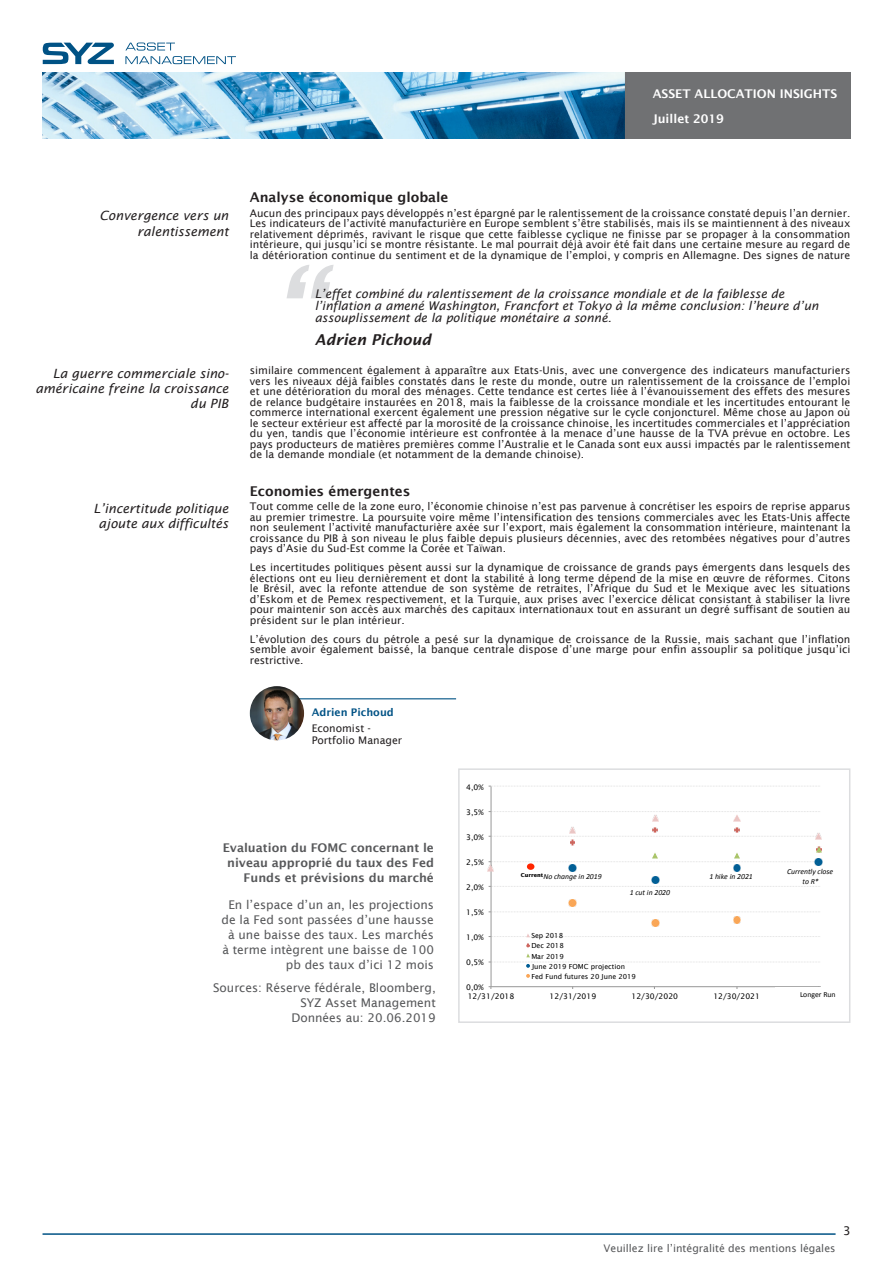
<style>
.page{position:relative;width:893px;height:1263px;background:#fff}
.page>*{position:absolute;margin:0;border:0;box-sizing:border-box;transform-origin:0 0}
.t1{font:italic 600 111.6px "Lucida Sans";color:#dcdddf}
.Citation{font:italic 600 15px "Lucida Sans";color:#231f20}
.texte{font:600 13.5px "Lucida Sans";color:#231f20}
.Section{font:italic 12.75px/15.3px "Lucida Sans";color:#231f20;text-align:right}
.Citation-2{font:italic 12px/12px "Lucida Sans";color:#231f20}
.Titre_graph{font:12px/15px "Lucida Sans";color:#57585a;text-align:right}
.Titre_graph-2{font:600 12px/15px "Lucida Sans";color:#57585a;text-align:right}
.texte_info_graph{font:12px/15px "Lucida Sans";color:#57585a;text-align:right}
.t2{font:600 12px "Lucida Sans";color:#fff}
.t3{font:12px "Lucida Sans";color:#231f20}
.texte-2{font:10.5px/10.5px "Lucida Sans";color:#231f20;text-align:justify}
.t4{font:10.5px "Lucida Sans";color:#57585a}
.Contact{font:10.5px "Lucida Sans";color:#231f20}
.t5{font:600 10.5px "Lucida Sans";color:#005285}
.t6{font:7.65px "Lucida Sans";color:#000}
.t7{font:italic 7.65px/9.3px "Calibri";color:#000;text-align:center}
.t8{font:7.65px "Calibri";color:#000}
.t9{font:6.9px/10.1px "Lucida Sans";color:#000}
</style>
<div class="page">
<img style="left:43px;top:72px;width:808px;height:66px">
<svg style="left:125px;top:43px;width:111px;height:21px"></svg>
<svg style="left:43px;top:43px;width:71px;height:21px"></svg>
<hr style="left:43px;top:1233px;width:793px;height:2px;background:#005285">
<hr style="left:491px;top:786px;width:1px;height:201px;background:#979797">
<svg style="left:489px;top:786px;width:331px;height:1px"></svg>
<hr style="left:491px;top:986px;width:330px;height:1px;background:#979797">
<svg style="left:489px;top:811px;width:331px;height:10px"></svg>
<svg style="left:489px;top:877px;width:331px;height:10px"></svg>
<svg style="left:489px;top:900px;width:331px;height:27px"></svg>
<svg style="left:489px;top:933px;width:331px;height:4px"></svg>
<svg style="left:526px;top:943px;width:4px;height:4px"></svg>
<svg style="left:489px;top:953px;width:328px;height:15px"></svg>
<svg style="left:526px;top:974px;width:4px;height:4px"></svg>
<svg style="left:488px;top:827px;width:335px;height:44px"></svg>
<div style="left:527px;top:863px;width:7px;height:7px;border:2px solid #ff2600;border-radius:50%"></div>
<div style="left:458px;top:768px;width:392px;height:255px;border:2px solid #dcdddf"></div>
<hr style="left:284px;top:698px;width:172px;height:1px;background:#005285">
<img style="left:250px;top:686px;width:54px;height:54px;border-radius:27px">
<p class="t2" style="left:653px;top:87px;width:186px">ASSET ALLOCATION INSIGHTS</p>
<p class="t2" style="left:653px;top:111px;width:72px">Juillet 2019</p>
<p class="Section" style="left:100px;top:208px;width:131px">Convergence vers un ralentissement</p>
<p class="Section" style="left:36px;top:365px;width:195px">La guerre commerciale sino&shy;américaine freine la croissance du PIB</p>
<p class="Section" style="left:93px;top:500px;width:137px;text-align:center">L’incertitude politique ajoute aux difficultés</p>
<p class="texte" style="left:250px;top:189px;width:200px">Analyse économique globale</p>
<p class="texte-2" style="left:250px;top:207px;width:602px">Aucun des principaux pays développés n’est épargné par le ralentissement de la croissance constaté depuis l’an dernier.<br>Les indicateurs de l’activité manufacturière en Europe semblent s’être stabilisés, mais ils se maintiennent à des niveaux relativement déprimés, ravivant le risque que cette faiblesse cyclique ne finisse par se propager à la consommation intérieure, qui jusqu’ici se montre résistante. Le mal pourrait déjà avoir été fait dans une certaine mesure au regard de la détérioration continue du sentiment et de la dynamique de l’emploi, y compris en Allemagne. Des signes de nature</p>
<p class="t1" style="left:271px;top:247px;width:52px">“</p>
<p class="Citation-2" style="left:315px;top:288px;width:505px">L’effet combiné du ralentissement de la croissance mondiale et de la faiblesse de l’inflation a amené Washington, Francfort et Tokyo à la même conclusion: l’heure d’un assouplissement de la politique monétaire a sonné.</p>
<p class="Citation" style="left:315px;top:331px;width:118px">Adrien Pichoud</p>
<p class="texte-2" style="left:250px;top:365px;width:602px">similaire commencent également à apparaître aux Etats-Unis, avec une convergence des indicateurs manufacturiers vers les niveaux déjà faibles constatés dans le reste du monde, outre un ralentissement de la croissance de l’emploi et une détérioration du moral des ménages. Cette tendance est certes liée à l’évanouissement des effets des mesures de relance budgétaire instaurées en 2018, mais la faiblesse de la croissance mondiale et les incertitudes entourant le commerce international exercent également une pression négative sur le cycle conjoncturel. Même chose au Japon où le secteur extérieur est affecté par la morosité de la croissance chinoise, les incertitudes commerciales et l’appréciation du yen, tandis que l’économie intérieure est confrontée à la menace d’une hausse de la TVA prévue en octobre. Les pays producteurs de matières premières comme l’Australie et le Canada sont eux aussi impactés par le ralentissement de la demande mondiale (et notamment de la demande chinoise).</p>
<p class="texte" style="left:250px;top:483px;width:162px">Economies émergentes</p>
<p class="texte-2" style="left:250px;top:501px;width:602px">Tout comme celle de la zone euro, l’économie chinoise n’est pas parvenue à concrétiser les espoirs de reprise apparus au premier trimestre. La poursuite voire même l’intensification des tensions commerciales avec les Etats-Unis affecte non seulement l’activité manufacturière axée sur l’export, mais également la consommation intérieure, maintenant la croissance du PIB à son niveau le plus faible depuis plusieurs décennies, avec des retombées négatives pour d’autres pays d’Asie du Sud-Est comme la Corée et Taïwan.</p>
<p class="texte-2" style="left:250px;top:562px;width:602px">Les incertitudes politiques pèsent aussi sur la dynamique de croissance de grands pays émergents dans lesquels des élections ont eu lieu dernièrement et dont la stabilité à long terme dépend de la mise en œuvre de réformes. Citons le Brésil, avec la refonte attendue de son système de retraites, l’Afrique du Sud et le Mexique avec les situations d’Eskom et de Pemex respectivement, et la Turquie, aux prises avec l’exercice délicat consistant à stabiliser la livre pour maintenir son accès aux marchés des capitaux internationaux tout en assurant un degré suffisant de soutien au président sur le plan intérieur.</p>
<p class="texte-2" style="left:250px;top:634px;width:602px">L’évolution des cours du pétrole a pesé sur la dynamique de croissance de la Russie, mais sachant que l’inflation semble avoir également baissé, la banque centrale dispose d’une marge pour enfin assouplir sa politique jusqu’ici restrictive.</p>
<p class="t5" style="left:312px;top:706px;width:84px">Adrien Pichoud</p>
<p class="Contact" style="left:312px;top:722px;width:61px">Economist -</p>
<p class="Contact" style="left:312px;top:734px;width:92px">Portfolio Manager</p>
<p class="t6" style="left:466px;top:782px;width:19px">4,0%</p>
<p class="t6" style="left:466px;top:807px;width:19px">3,5%</p>
<p class="Titre_graph-2" style="left:223px;top:840px;width:213px">Evaluation du FOMC concernant le niveau approprié du taux des Fed<br>Funds et prévisions du marché</p>
<p class="Titre_graph" style="left:222px;top:897px;width:214px">En l’espace d’un an, les projections de la Fed sont passées d’une hausse à une baisse des taux. Les marchés à terme intègrent une baisse de 100 pb des taux d’ici 12 mois</p>
<p class="texte_info_graph" style="left:213px;top:980px;width:224px">Sources: Réserve fédérale, Bloomberg,<br>SYZ Asset Management</p>
<p class="texte_info_graph" style="left:291px;top:1010px;width:146px">Données au: 20.06.2019</p>
<p class="t6" style="left:466px;top:832px;width:19px">3,0%</p>
<p class="t6" style="left:466px;top:857px;width:19px">2,5%</p>
<p class="t6" style="left:466px;top:882px;width:19px">2,0%</p>
<p class="t6" style="left:466px;top:907px;width:19px">1,5%</p>
<p class="t6" style="left:466px;top:933px;width:19px">1,0%</p>
<p class="t6" style="left:466px;top:958px;width:19px">0,5%</p>
<p class="t7" style="left:521px;top:871px;width:82px"><sup>Current</sup> No change in 2019</p>
<p class="t7" style="left:630px;top:887px;width:42px">1 cut in 2020</p>
<p class="t9" style="left:531px;top:931px;width:106px">Sep 2018<br>Dec 2018<br>Mar 2019<br>June 2019 FOMC projection<br>Fed Fund futures 20 June 2019</p>
<p class="t7" style="left:709px;top:871px;width:45px">1 hike in 2021</p>
<p class="t7" style="left:787px;top:867px;width:48px">Currently close to R*</p>
<p class="t6" style="left:466px;top:983px;width:19px">0,0%</p>
<p class="t8" style="left:800px;top:990px;width:37px">Longer Run</p>
<p class="t6" style="left:468px;top:992px;width:48px">12/31/2018</p>
<p class="t6" style="left:550px;top:992px;width:48px">12/31/2019</p>
<p class="t6" style="left:631px;top:992px;width:48px">12/30/2020</p>
<p class="t6" style="left:713px;top:992px;width:48px">12/30/2021</p>
<p class="t6" style="left:795px;top:992px;width:48px">12/30/2022</p>
<p class="t4" style="left:604px;top:1242px;width:233px">Veuillez lire l’intégralité des mentions légales</p>
<p class="t3" style="left:843px;top:1224px;width:9px">3</p>
</div>
